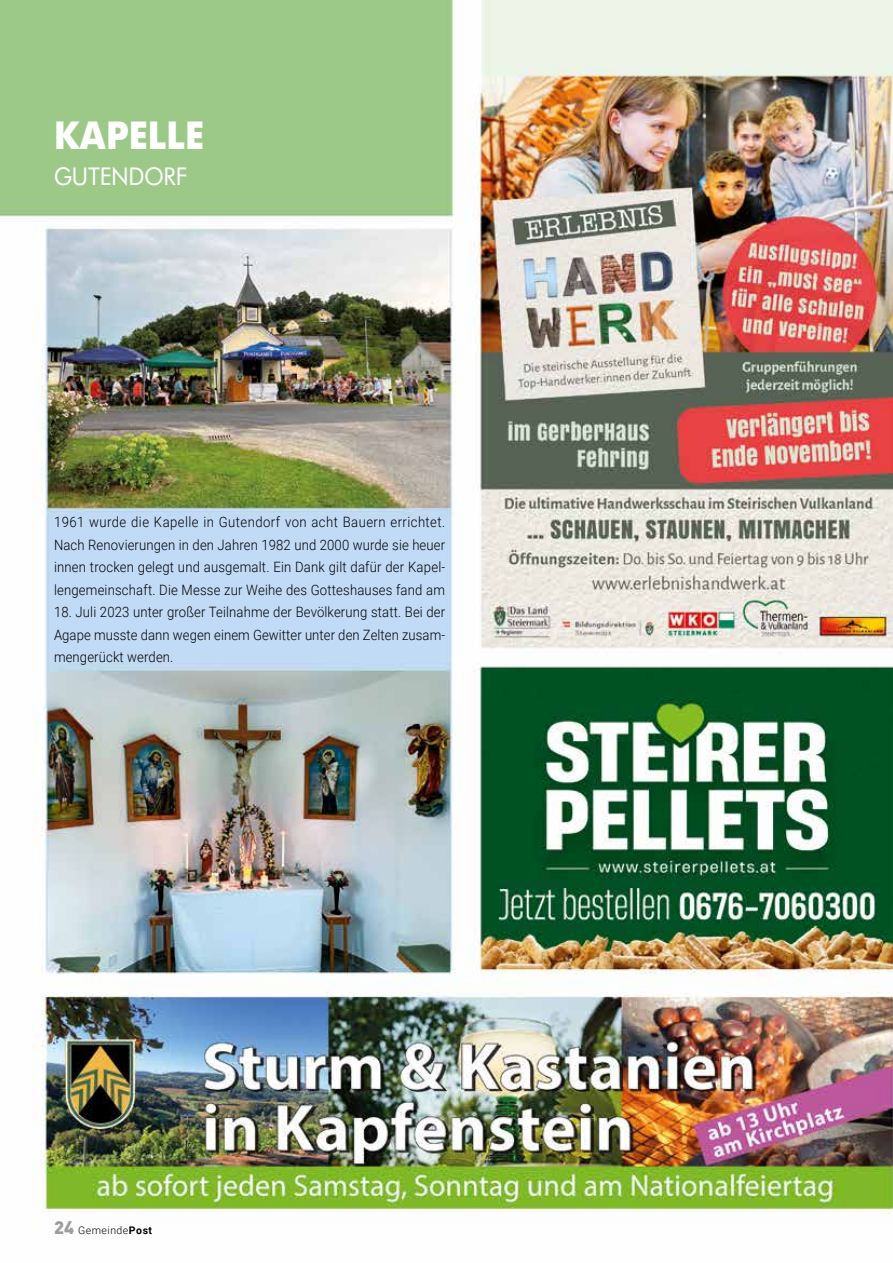
<style>
.page{position:relative;width:893px;height:1263px;background:#fff}
.page>*{position:absolute;margin:0;border:0;box-sizing:border-box;transform-origin:0 0}
.t1{font:700 41.25px "Futura SB";color:#fff;scale:.92 1}
.t2{font:26.25px "Futura SB";letter-spacing:-.01em;color:#fff;scale:.92 1}
.t3{font:300 14.25px/22.5px "Roboto";letter-spacing:.01em;color:#000;text-align:justify;scale:.92 1}
.t4{font:300 10.5px "Roboto";letter-spacing:.05em;color:#000}
.s1{font-family:"DIN";font-weight:900;font-size:18px;color:#9d9d9c}
.s2{font-weight:700}
</style>
<div class="page">
<img style="left:0;top:0;width:893px;height:1216px">
<h1 class="t1" style="left:54px;top:113px;width:165px">KAPELLE</h1>
<h2 class="t2" style="left:54px;top:162px;width:146px">GUTENDORF</h2>
<p class="t3" style="left:54px;top:510px;width:427px">1961 wurde die Kapelle in Gutendorf von acht Bauern errichtet.<br>Nach Renovierungen in den Jahren 1982 und 2000 wurde sie heuer innen trocken gelegt und ausgemalt. Ein Dank gilt dafür der Kapel&shy;lengemeinschaft. Die Messe zur Weihe des Gotteshauses fand am</p>
<p class="t3" style="left:54px;top:600px;width:427px">18. Juli 2023 unter großer Teilnahme der Bevölkerung statt. Bei der Agape musste dann wegen einem Gewitter unter den Zelten zusam&shy;mengerückt werden.</p>
<p class="t4" style="left:54px;top:1222px;width:100px"><span class="s1">24</span> Gemeinde<span class="s2">Post</span></p>
</div>
